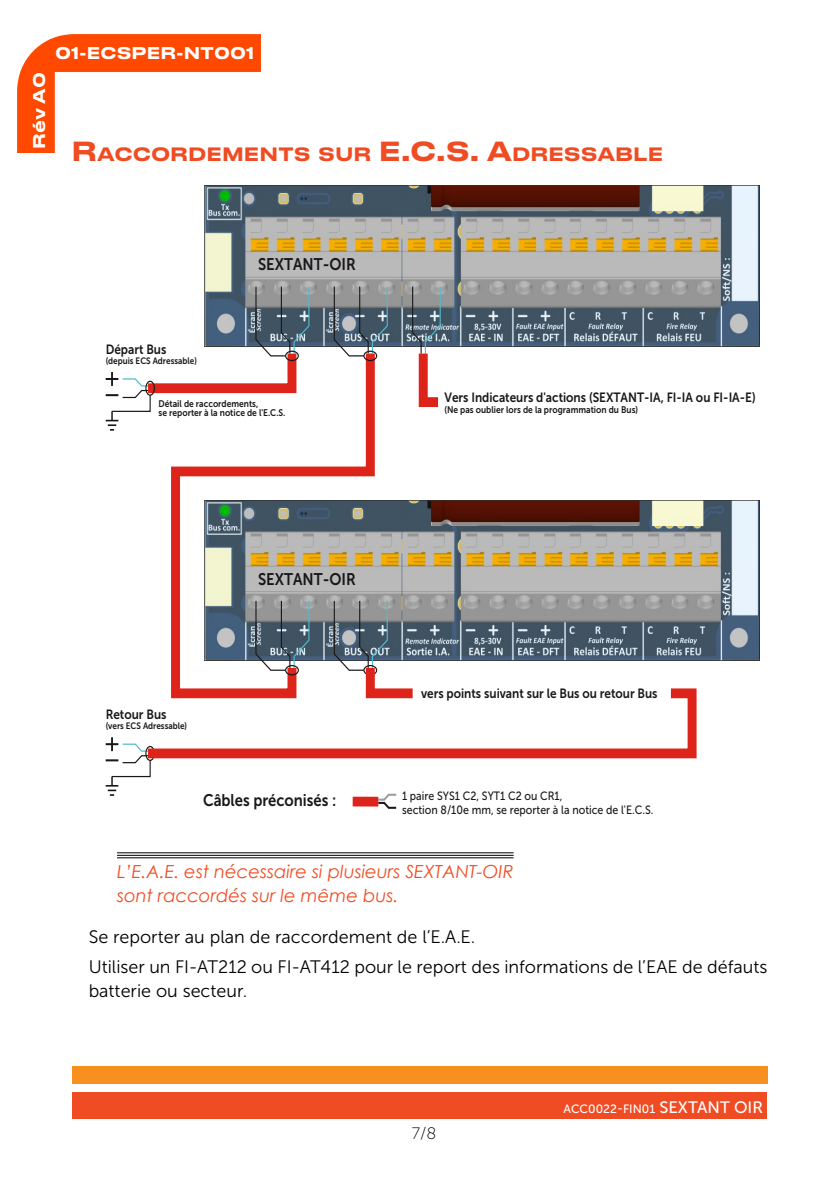
<style>
.page{position:relative;width:840px;height:1191px;background:#fff}
.page>*{position:absolute;margin:0;border:0;box-sizing:border-box;transform-origin:0 0}
.t1{font:500 18.2px "Druk Text Wide";color:#f04c23}
.t2{font:18px/29.6px "Museo Sans 300";color:#000}
.t3{font:italic 18px/24px "Century Gothic";color:#f04c23}
.t4{font:16.8px "Museo Sans 700";color:#1a171b;scale:.88 1}
.t5{font:16.4px "Museo Sans 100";color:#000}
.t6{font:500 16px "Druk Text Wide";color:#fff}
.t7{font:13.4px "Museo Sans 700";color:#1a171a;scale:.88 1}
.t8{font:12px/13.8px "Museo Sans 500";color:#1a171b;scale:.88 1}
.t9{font:12px "Museo Sans 500";color:#fff}
.t10{font:9.6px/9.2px "Museo Sans 700";color:#1a171a;scale:.88 1}
.t11{font:9.2px "Museo Sans 700";color:#1a171a;scale:.88 1}
.s1{font-size:26px}
.s2{font-size:16.4px}
</style>
<div class="page">
<div style="left:72px;top:1066px;width:695px;height:17px;background:#f7901e"></div>
<div style="left:72px;top:1092px;width:694px;height:26px;background:#f04c23"></div>
<img style="left:17px;top:34px;width:243px;height:119px">
<hr style="left:117px;top:852px;width:396px;height:1px;background:#000">
<hr style="left:117px;top:855px;width:396px;height:1px;background:#000">
<hr style="left:117px;top:857px;width:396px;height:1px;background:#000">
<img style="left:204px;top:185px;width:555px;height:161px">
<img style="left:379px;top:500px;width:380px;height:161px">
<svg style="left:106px;top:285px;width:204px;height:145px"></svg>
<svg style="left:166px;top:344px;width:213px;height:339px"></svg>
<div style="left:363px;top:351px;width:14px;height:10px;border:1px solid #1a171b;border-radius:50%"></div>
<svg style="left:333px;top:285px;width:55px;height:72px;background:#7e8790"></svg>
<div style="left:285px;top:665px;width:14px;height:10px;border:1px solid #1a171b;border-radius:50%"></div>
<svg style="left:255px;top:599px;width:55px;height:72px;background:#77818a"></svg>
<svg style="left:106px;top:737px;width:45px;height:59px"></svg>
<svg style="left:139px;top:683px;width:558px;height:80px"></svg>
<svg style="left:333px;top:599px;width:88px;height:104px"></svg>
<svg style="left:411px;top:285px;width:36px;height:122px"></svg>
<svg style="left:376px;top:793px;width:21px;height:16px"></svg>
<div style="left:352px;top:797px;width:26px;height:9px;background:#de241a"></div>
<p class="t6" style="left:25px;top:149px;width:78px;rotate:-90deg">Rév A0</p>
<p class="t6" style="left:55px;top:40px;width:201px">01-ECSPER-NT001</p>
<p class="t1" style="left:72px;top:138px;width:592px"><span class="s1">R</span>ACCORDEMENTS SUR <span class="s1">E.C.S. A</span>DRESSABLE</p>
<p class="t4" style="left:258px;top:255px;width:113px">SEXTANT-OIR</p>
<p class="t7" style="left:106px;top:341px;width:70px">Départ Bus</p>
<p class="t11" style="left:106px;top:356px;width:105px">(depuis ECS Adressable)</p>
<p class="t10" style="left:158px;top:399px;width:145px">Détail de raccordements,<br>se reporter à la notice de l'E.C.S.</p>
<p class="t7" style="left:444px;top:390px;width:355px">Vers Indicateurs d'actions (SEXTANT-IA, FI-IA ou FI-IA-E)</p>
<p class="t10" style="left:444px;top:405px;width:221px">(Ne pas oublier lors de la programmation du Bus)</p>
<p class="t4" style="left:258px;top:569px;width:113px">SEXTANT-OIR</p>
<p class="t7" style="left:106px;top:706px;width:71px">Retour Bus</p>
<p class="t11" style="left:106px;top:721px;width:94px">(vers ECS Adressable)</p>
<p class="t7" style="left:421px;top:686px;width:270px">vers points suivant sur le Bus ou retour Bus</p>
<p class="t4" style="left:203px;top:791px;width:153px">Câbles préconisés :</p>
<p class="t8" style="left:402px;top:788px;width:287px">1 paire SYS1 C2, SYT1 C2 ou CR1,<br>section 8/10e mm, se reporter à la notice de l'E.C.S.</p>
<p class="t3" style="left:117px;top:859px;width:398px">L’E.A.E. est nécessaire si plusieurs SEXTANT-OIR sont raccordés sur le même bus.</p>
<p class="t2" style="left:89px;top:922px;width:680px">Se reporter au plan de raccordement de l’E.A.E.<br>Utiliser un FI-AT212 ou FI-AT412 pour le report des informations de l’EAE de défauts</p>
<p class="t2" style="left:89px;top:976px;width:160px">batterie ou secteur.</p>
<p class="t5" style="left:411px;top:1124px;width:26px">7/8</p>
<p class="t9" style="left:563px;top:1101px;width:201px">ACC0022-FIN01 <span class="s2">SEXTANT OIR</span></p>
</div>
